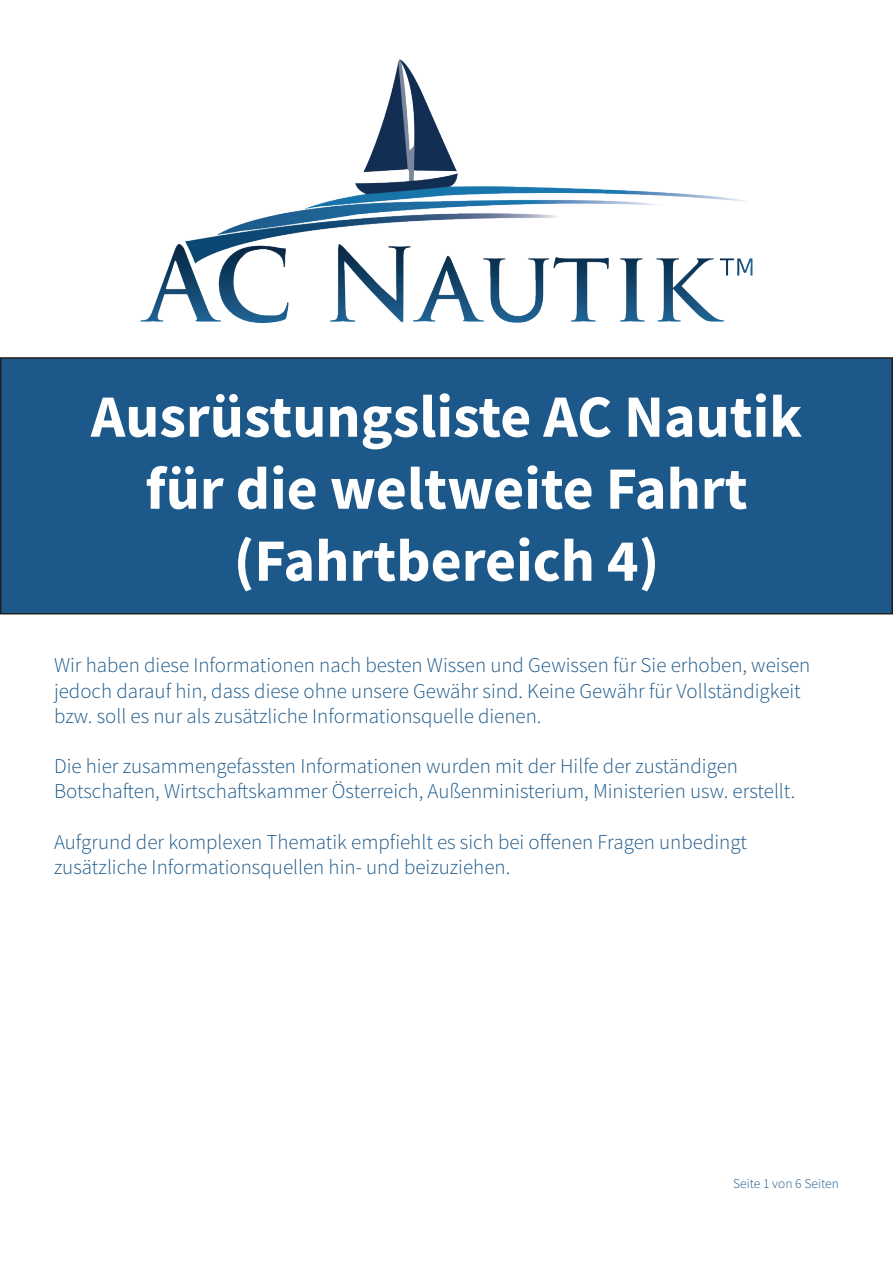
<style>
.page{position:relative;width:893px;height:1263px;background:#fff}
.page>*{position:absolute;margin:0;border:0;box-sizing:border-box;transform-origin:0 0}
.t1{font:700 60px "Source Sans Pro";color:#fff}
.Hinweis_Seite_1__Tit{font:300 21px/25.2px "Source Sans Pro";color:#1c598a}
.t2{font:300 13.5px "Source Sans Pro";color:#1c598a}
</style>
<div class="page">
<div style="left:1px;top:358px;width:891px;height:256px;background:#1c598a"></div>
<div style="left:0;top:357px;width:893px;height:257px;border:2px solid #231f20"></div>
<img style="left:140px;top:59px;width:613px;height:264px">
<p class="t1" style="left:91px;top:376px;width:713px">Ausrüstungsliste AC Nautik</p>
<p class="t1" style="left:145px;top:448px;width:604px">für die weltweite Fahrt</p>
<p class="t1" style="left:234px;top:520px;width:427px">(Fahrtbereich 4)</p>
<p class="Hinweis_Seite_1__Tit" style="left:54px;top:653px;width:758px">Wir haben diese Informationen nach besten Wissen und Gewissen für Sie erhoben, weisen jedoch darauf hin, dass diese ohne unsere Gewähr sind. Keine Gewähr für Vollständigkeit bzw. soll es nur als zusätzliche Informationsquelle dienen.</p>
<p class="Hinweis_Seite_1__Tit" style="left:54px;top:754px;width:743px">Die hier zusammengefassten Informationen wurden mit der Hilfe der zuständigen<br>Botschaften, Wirtschaftskammer Österreich, Außenministerium, Ministerien usw. erstellt.</p>
<p class="Hinweis_Seite_1__Tit" style="left:54px;top:829px;width:695px">Aufgrund der komplexen Thematik empfiehlt es sich bei offenen Fragen unbedingt zusätzliche Informationsquellen hin- und beizuziehen.</p>
<p class="t2" style="left:733px;top:1175px;width:107px">Seite 1 von 6 Seiten</p>
</div>
